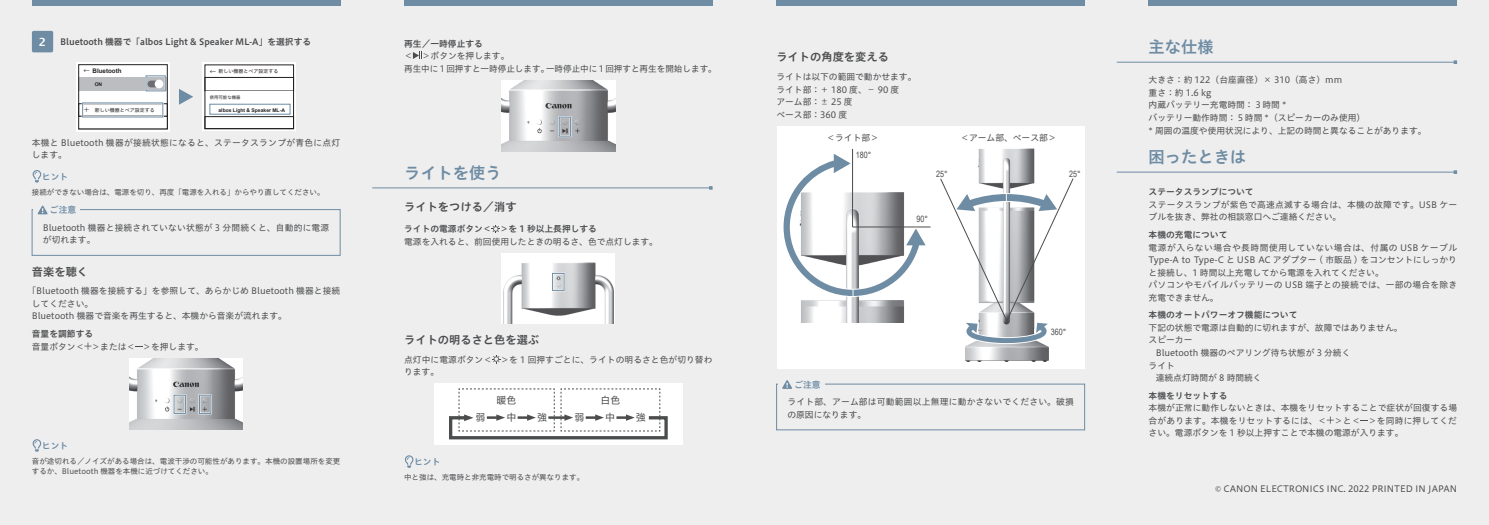
<style>
.page{position:relative;width:1489px;height:525px;background:#fff}
.page>*{position:absolute;margin:0;border:0;box-sizing:border-box;transform-origin:0 0}
.t1{font:16.25px "Hiragino UD Sans Std N W6";color:#6e8ca3}
.t2{font:11.25px "Hiragino UD Sans Std N W6";color:#4b4c4d}
.t3{font:600 11.25px "Lucida Sans";color:#fff}
.t4{font:10px "Hiragino UD Sans Std N W4";color:#4b4c4d}
.t5{font:8.75px/12.5px "Hiragino UD Sans Std N W4";color:#4b4c4d}
.t6{font:8.75px "Hiragino UD Sans Std N W6";color:#4b4c4d}
.t7{font:8.75px/12.5px "Hiragino UD Sans Std N W4";letter-spacing:.03em;color:#4b4c4d}
.t8{font:8.75px/12.5px "Hiragino UD Sans Std N W4";letter-spacing:.02em;color:#4b4c4d}
.t9{font:8.75px/12.5px "Hiragino UD Sans Std N W4";letter-spacing:.025em;color:#4b4c4d}
.t10{font:8.75px "Arial Narrow";color:#4b4c4d}
.t11{font:8.75px "Hiragino UD Sans Std N W6";color:#6e8ca3}
.t12{font:7.5px/10px "Hiragino UD Sans Std N W4";color:#4b4c4d}
.t13{font:700 6.25px "Arial";color:#231f20}
.t14{font:6.25px "Koz Go Pr 6 N";color:#231f20}
.t15{font:5px "Hiragino UD Sans Std N W4";color:#231f20}
.t16{font:700 5px "Arial";color:#231f20}
.t17{font:4.38px "Hiragino UD Sans Std N W4";color:#231f20}
.s1{font-family:"Koz Go Pr 6 N";font-weight:400}
.s2{font-family:"Koz Go Pr 6 N";font-size:6.25px}
</style>
<div class="page">
<div style="left:0;top:0;width:1488px;height:524px;background:#eeeeef"></div>
<div style="left:1148px;top:0;width:308px;height:5px;background:#6e8ca3"></div>
<div style="left:32px;top:0;width:308px;height:5px;background:#6e8ca3"></div>
<div style="left:404px;top:0;width:308px;height:5px;background:#6e8ca3"></div>
<div style="left:776px;top:0;width:308px;height:5px;background:#6e8ca3"></div>
<div style="left:32px;top:31px;width:21px;height:21px;background:#6e8ca3;border-radius:2px"></div>
<svg style="left:76px;top:62px;width:94px;height:69px"></svg>
<div style="left:79px;top:65px;width:88px;height:12px;background:#fff"></div>
<div style="left:79px;top:77px;width:88px;height:14px;background:#bcbdc0"></div>
<div style="left:147px;top:81px;width:15px;height:6px;background:#6c6d70;border-radius:3px"></div>
<div style="left:155px;top:80px;width:8px;height:8px;background:#fff;border-radius:50%"></div>
<div style="left:79px;top:91px;width:88px;height:12px;background:#fff"></div>
<div style="left:79px;top:104px;width:88px;height:12px;background:#fff"></div>
<div style="left:79px;top:64px;width:88px;height:65px;border:1px solid #231f20"></div>
<div style="left:79px;top:116px;width:88px;height:13px;background:#fff"></div>
<div style="left:202px;top:62px;width:94px;height:69px;background:#fff"></div>
<div style="left:205px;top:116px;width:88px;height:13px;border:1px solid #231f20"></div>
<div style="left:205px;top:77px;width:88px;height:14px;border:1px solid #231f20"></div>
<div style="left:205px;top:65px;width:89px;height:64px;border:1px solid #231f20"></div>
<svg style="left:179px;top:89px;width:14px;height:16px"></svg>
<div style="left:146px;top:75px;width:20px;height:16px;border:1px solid #6e8ca3"></div>
<div style="left:82px;top:102px;width:82px;height:16px;border:2px solid #fff"></div>
<div style="left:209px;top:103px;width:82px;height:12px;border:1px solid #fff"></div>
<div style="left:209px;top:104px;width:81px;height:10px;border:1px solid #6e8ca3"></div>
<svg style="left:33px;top:170px;width:8px;height:12px"></svg>
<div style="left:32px;top:209px;width:308px;height:46px;border:1px solid #6e8ca3"></div>
<div style="left:34px;top:205px;width:46px;height:10px;background:#eeeeef"></div>
<svg style="left:38px;top:205px;width:10px;height:9px"></svg>
<svg style="left:84px;top:342px;width:7px;height:7px"></svg>
<img style="left:129px;top:358px;width:114px;height:71px">
<div style="left:173px;top:394px;width:13px;height:20px;border:2px solid #fff"></div>
<div style="left:174px;top:394px;width:12px;height:19px;border:1px solid #6e8ca3"></div>
<div style="left:198px;top:394px;width:14px;height:20px;border:2px solid #fff"></div>
<div style="left:199px;top:394px;width:12px;height:19px;border:1px solid #6e8ca3"></div>
<svg style="left:33px;top:439px;width:8px;height:12px"></svg>
<hr style="left:372px;top:187px;width:337px;height:1px;background:#6e8ca3">
<svg style="left:413px;top:52px;width:9px;height:7px"></svg>
<img style="left:501px;top:80px;width:114px;height:71px">
<div style="left:558px;top:116px;width:13px;height:21px;border:2px solid #fff"></div>
<div style="left:559px;top:117px;width:12px;height:19px;border:1px solid #6e8ca3"></div>
<svg style="left:491px;top:225px;width:9px;height:8px"></svg>
<div style="left:501px;top:253px;width:114px;height:70px;background:#fff"></div>
<img style="left:503px;top:263px;width:111px;height:60px">
<div style="left:551px;top:272px;width:14px;height:19px;border:2px solid #fff"></div>
<div style="left:552px;top:273px;width:12px;height:18px;border:1px solid #6e8ca3"></div>
<svg style="left:492px;top:355px;width:8px;height:8px"></svg>
<div style="left:434px;top:383px;width:248px;height:61px;background:#fff"></div>
<svg style="left:449px;top:388px;width:219px;height:52px"></svg>
<svg style="left:405px;top:455px;width:8px;height:12px"></svg>
<div style="left:776px;top:126px;width:308px;height:242px;background:#fff"></div>
<img style="left:965px;top:149px;width:83px;height:212px">
<svg style="left:940px;top:177px;width:133px;height:168px"></svg>
<img style="left:801px;top:298px;width:104px;height:24px">
<hr style="left:852px;top:149px;width:1px;height:78px;background:#4b4c4d">
<hr style="left:852px;top:226px;width:78px;height:1px;background:#4b4c4d">
<svg style="left:783px;top:150px;width:145px;height:148px"></svg>
<div style="left:776px;top:383px;width:308px;height:47px;border:1px solid #6e8ca3"></div>
<div style="left:778px;top:379px;width:46px;height:11px;background:#eeeeef"></div>
<svg style="left:782px;top:380px;width:10px;height:8px"></svg>
<hr style="left:1116px;top:62px;width:337px;height:1px;background:#6e8ca3">
<svg style="left:1453px;top:60px;width:3px;height:4px"></svg>
<hr style="left:1116px;top:172px;width:337px;height:1px;background:#6e8ca3">
<svg style="left:1453px;top:170px;width:3px;height:4px"></svg>
<svg style="left:1326px;top:416px;width:7px;height:7px"></svg>
<p class="t3" style="left:39px;top:35px;width:9px">2</p>
<p class="t6" style="left:60px;top:35px;width:252px">Bluetooth 機器で「albos Light &amp; Speaker ML-A」を選択する</p>
<p class="t13" style="left:84px;top:67px;width:40px"><span class="s1">←</span> Bluetooth</p>
<p class="t16" style="left:95px;top:81px;width:9px">ON</p>
<p class="t15" style="left:95px;top:106px;width:61px">新しい機器とペア設定する</p>
<p class="t15" style="left:210px;top:67px;width:70px"><span class="s2">←</span> 新しい機器とペア設定する</p>
<p class="t17" style="left:210px;top:94px;width:32px">使用可能な機器</p>
<p class="t7" style="left:32px;top:135px;width:310px">本機と Bluetooth 機器が接続状態になると、ステータスランプが青色に点灯します。</p>
<p class="t11" style="left:42px;top:169px;width:28px">ヒント</p>
<p class="t12" style="left:32px;top:186px;width:294px">接続ができない場合は、電源を切り、再度「電源を入れる」からやり直してください。</p>
<p class="t8" style="left:43px;top:221px;width:288px">Bluetooth 機器と接続されていない状態が 3 分間続くと、自動的に電源が切れます。</p>
<p class="t14" style="left:84px;top:106px;width:8px">＋</p>
<p class="t16" style="left:218px;top:106px;width:68px">albos Light &amp; Speaker ML-A</p>
<p class="t11" style="left:50px;top:203px;width:28px">ご注意</p>
<p class="t2" style="left:32px;top:262px;width:58px">音楽を聴く</p>
<p class="t5" style="left:32px;top:284px;width:310px;text-indent:-4px">「Bluetooth 機器を接続する」を参照して、あらかじめ Bluetooth 機器と接続してください。<br>Bluetooth 機器で音楽を再生すると、本機から音楽が流れます。</p>
<p class="t6" style="left:32px;top:327px;width:63px">音量を調節する</p>
<p class="t5" style="left:32px;top:339px;width:173px">音量ボタン＜ ＞または＜ ＞を押します。</p>
<p class="t11" style="left:42px;top:438px;width:28px">ヒント</p>
<p class="t12" style="left:32px;top:455px;width:310px">音が途切れる／ノイズがある場合は、電波干渉の可能性があります。本機の設置場所を変更するか、Bluetooth 機器を本機に近づけてください。</p>
<p class="t6" style="left:404px;top:37px;width:80px">再生／一時停止する</p>
<p class="t5" style="left:404px;top:49px;width:314px">＜ ＞ボタンを押します。<br>再生中に 1 回押すと一時停止します。一時停止中に 1 回押すと再生を開始します。</p>
<h1 class="t1" style="left:404px;top:160px;width:99px">ライトを使う</h1>
<p class="t2" style="left:404px;top:198px;width:114px">ライトをつける／消す</p>
<p class="t6" style="left:404px;top:222px;width:194px">ライトの電源ボタン＜ ＞を 1 秒以上長押しする</p>
<p class="t5" style="left:404px;top:234px;width:255px">電源を入れると、前回使用したときの明るさ、色で点灯します。</p>
<p class="t2" style="left:404px;top:331px;width:136px">ライトの明るさと色を選ぶ</p>
<p class="t5" style="left:404px;top:352px;width:310px">点灯中に電源ボタン＜ ＞を 1 回押すごとに、ライトの明るさと色が切り替わります。</p>
<p class="t4" style="left:475px;top:410px;width:11px">弱</p>
<p class="t4" style="left:506px;top:410px;width:11px">中</p>
<p class="t4" style="left:537px;top:410px;width:11px">強</p>
<p class="t4" style="left:574px;top:410px;width:11px">弱</p>
<p class="t4" style="left:605px;top:410px;width:11px">中</p>
<p class="t4" style="left:636px;top:410px;width:12px">強</p>
<p class="t4" style="left:496px;top:393px;width:21px">暖色</p>
<p class="t4" style="left:600px;top:393px;width:21px">白色</p>
<p class="t11" style="left:414px;top:454px;width:28px">ヒント</p>
<p class="t12" style="left:404px;top:471px;width:181px">中と強は、充電時と非充電時で明るさが異なります。</p>
<p class="t2" style="left:776px;top:49px;width:114px">ライトの角度を変える</p>
<p class="t5" style="left:776px;top:70px;width:141px">ライトは以下の範囲で動かせます。ライト部：＋ 180 度、－ 90 度<br>アーム部：± 25 度<br>ベース部：360 度</p>
<p class="t5" style="left:826px;top:131px;width:54px">＜ライト部＞</p>
<p class="t5" style="left:960px;top:131px;width:98px">＜アーム部、ベース部＞</p>
<p class="t10" style="left:855px;top:149px;width:17px">180°</p>
<p class="t11" style="left:794px;top:377px;width:28px">ご注意</p>
<p class="t10" style="left:936px;top:167px;width:13px">25°</p>
<p class="t10" style="left:1069px;top:167px;width:13px">25°</p>
<p class="t10" style="left:916px;top:213px;width:13px">90°</p>
<p class="t10" style="left:1050px;top:325px;width:17px">360°</p>
<p class="t9" style="left:787px;top:395px;width:288px">ライト部、アーム部は可動範囲以上無理に動かさないでください。破損の原因になります。</p>
<h1 class="t1" style="left:1148px;top:35px;width:66px">主な仕様</h1>
<p class="t5" style="left:1148px;top:73px;width:279px">大きさ：約 122（台座直径）× 310（高さ）mm<br>重さ：約 1.6 kg<br>内蔵バッテリー充電時間：３時間 *<br>バッテリー動作時間：５時間 *（スピーカーのみ使用）<br>* 周囲の温度や使用状況により、上記の時間と異なることがあります。</p>
<h1 class="t1" style="left:1148px;top:145px;width:99px">困ったときは</h1>
<p class="t6" style="left:1148px;top:185px;width:106px">ステータスランプについて</p>
<p class="t7" style="left:1148px;top:197px;width:310px">ステータスランプが紫色で高速点滅する場合は、本機の故障です。USB ケーブルを抜き、弊社の相談窓口へご連絡ください。</p>
<p class="t6" style="left:1148px;top:228px;width:80px">本機の充電について</p>
<p class="t5" style="left:1148px;top:240px;width:310px">電源が入らない場合や長時間使用していない場合は、付属の USB ケーブルType-A to Type-C と USB AC アダプター ( 市販品 ) をコンセントにしっかりと接続し、1 時間以上充電してから電源を入れてください。<br>パソコンやモバイルバッテリーの USB 端子との接続では、一部の場合を除き充電できません。</p>
<p class="t6" style="left:1148px;top:308px;width:150px">本機のオートパワーオフ機能について</p>
<p class="t5" style="left:1148px;top:321px;width:255px">下記の状態で電源は自動的に切れますが、故障ではありません。</p>
<p class="t5" style="left:1148px;top:333px;width:45px">スピーカー</p>
<p class="t5" style="left:1155px;top:346px;width:196px">Bluetooth 機器のペアリング待ち状態が 3 分続く</p>
<p class="t5" style="left:1148px;top:358px;width:28px">ライト</p>
<p class="t5" style="left:1155px;top:371px;width:107px">連続点灯時間が 8 時間続く</p>
<p class="t6" style="left:1148px;top:388px;width:80px">本機をリセットする</p>
<p class="t5" style="left:1148px;top:401px;width:310px;text-align:justify">本機が正常に動作しないときは、本機をリセットすることで症状が回復する場合があります。本機をリセットするには、＜ ＞と＜ ＞を同時に押してください。電源ボタンを 1 秒以上押すことで本機の電源が入ります。</p>
<p class="t5" style="left:1214px;top:481px;width:243px">© CANON ELECTRONICS INC. 2022 PRINTED IN JAPAN</p>
</div>
